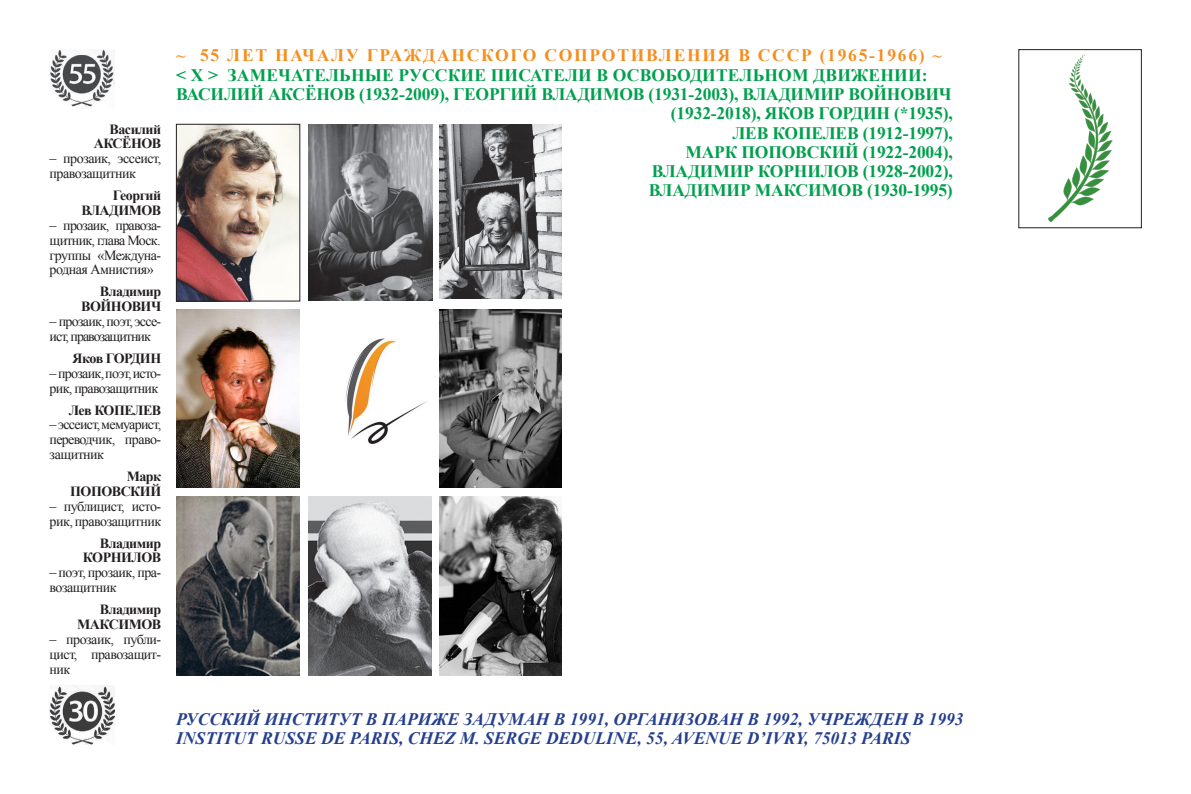
<style>
.page{position:relative;width:1191px;height:794px;background:#fff}
.page>*{position:absolute;margin:0;border:0;box-sizing:border-box;transform-origin:0 0}
.t1{font:700 17.5px "Times New Roman";letter-spacing:-.01em;color:#00a04e}
.t2{font:italic 700 17.5px "Times New Roman";color:#253f8e}
.t3{font:700 17.5px "Times New Roman";letter-spacing:.01em;color:#00a04e}
.t4{font:700 17.5px "Times New Roman";letter-spacing:.1em;color:#f68e1e}
.t5{font:14px/14.9px "Times New Roman";letter-spacing:-.035em;color:#231f20}
.t6{font:700 14px "Times New Roman";letter-spacing:-.035em;color:#231f20}
.t7{font:14px/14.9px "Times New Roman";letter-spacing:-.07em;color:#231f20}
</style>
<div class="page">
<div style="left:1018px;top:49px;width:123px;height:179px;border:1px solid #231f20"></div>
<img style="left:50px;top:685px;width:65px;height:59px">
<img style="left:50px;top:50px;width:65px;height:58px">
<img style="left:178px;top:126px;width:120px;height:173px">
<div style="left:176px;top:124px;width:124px;height:177px;border:1px solid #231f20"></div>
<img style="left:308px;top:124px;width:124px;height:177px">
<img style="left:439px;top:124px;width:122px;height:175px">
<img style="left:176px;top:310px;width:123px;height:177px">
<img style="left:439px;top:310px;width:122px;height:177px">
<img style="left:308px;top:496px;width:123px;height:179px">
<img style="left:176px;top:496px;width:123px;height:179px">
<img style="left:439px;top:496px;width:122px;height:179px">
<img style="left:345px;top:338px;width:82px;height:107px">
<img style="left:1048px;top:54px;width:65px;height:167px">
<p class="t6" style="left:110px;top:119px;width:53px">Василий</p>
<p class="t6" style="left:94px;top:134px;width:69px">АКСЁНОВ</p>
<p class="t5" style="left:50px;top:151px;width:113px">– прозаик, эссеист, правозащитник</p>
<p class="t6" style="left:113px;top:186px;width:50px">Георгий</p>
<p class="t6" style="left:81px;top:201px;width:81px">ВЛАДИМОВ</p>
<p class="t5" style="left:50px;top:217px;width:113px">– прозаик, правоза&shy;щитник, глава Моск.</p>
<p class="t5" style="left:50px;top:247px;width:113px">группы «Междуна&shy;родная Амнистия»</p>
<p class="t6" style="left:100px;top:282px;width:63px">Владимир</p>
<p class="t6" style="left:81px;top:297px;width:81px">ВОЙНОВИЧ</p>
<p class="t7" style="left:50px;top:314px;width:113px">– прозаик, поэт, эссе&shy;ист, правозащитник</p>
<p class="t6" style="left:73px;top:348px;width:90px">Яков ГОРДИН</p>
<p class="t5" style="left:50px;top:365px;width:113px">– прозаик, поэт, исто&shy;рик, правозащитник</p>
<p class="t6" style="left:69px;top:400px;width:94px">Лев КОПЕЛЕВ</p>
<p class="t5" style="left:50px;top:417px;width:113px;text-align:justify">– эссеист, мемуарист, переводчик, право&shy;защитник</p>
<p class="t6" style="left:127px;top:467px;width:36px">Марк</p>
<p class="t6" style="left:70px;top:481px;width:93px">ПОПОВСКИЙ</p>
<p class="t5" style="left:50px;top:498px;width:113px">– публицист, исто&shy;рик, правозащитник</p>
<p class="t6" style="left:100px;top:533px;width:63px">Владимир</p>
<p class="t6" style="left:83px;top:548px;width:80px">КОРНИЛОВ</p>
<p class="t5" style="left:50px;top:565px;width:113px">– поэт, прозаик, пра&shy;возащитник</p>
<p class="t6" style="left:100px;top:600px;width:63px">Владимир</p>
<p class="t6" style="left:77px;top:614px;width:86px">МАКСИМОВ</p>
<p class="t5" style="left:50px;top:631px;width:113px;text-align:justify">– прозаик, публи&shy;цист, правозащит&shy;ник</p>
<p class="t4" style="left:176px;top:44px;width:767px">~ 55 ЛЕТ НАЧАЛУ ГРАЖДАНСКОГО СОПРОТИВЛЕНИЯ В СССР (1965-1966) ~</p>
<p class="t3" style="left:176px;top:63px;width:753px">&lt; X &gt; ЗАМЕЧАТЕЛЬНЫЕ РУССКИЕ ПИСАТЕЛИ В ОСВОБОДИТЕЛЬНОМ ДВИЖЕНИИ:</p>
<p class="t1" style="left:176px;top:82px;width:777px">ВАСИЛИЙ АКСЁНОВ (1932-2009), ГЕОРГИЙ ВЛАДИМОВ (1931-2003), ВЛАДИМИР ВОЙНОВИЧ</p>
<p class="t1" style="left:671px;top:101px;width:283px">(1932-2018), ЯКОВ ГОРДИН (*1935),</p>
<p class="t1" style="left:732px;top:121px;width:222px">ЛЕВ КОПЕЛЕВ (1912-1997),</p>
<p class="t1" style="left:685px;top:140px;width:269px">МАРК ПОПОВСКИЙ (1922-2004),</p>
<p class="t1" style="left:652px;top:159px;width:302px">ВЛАДИМИР КОРНИЛОВ (1928-2002),</p>
<p class="t1" style="left:648px;top:178px;width:305px">ВЛАДИМИР МАКСИМОВ (1930-1995)</p>
<p class="t2" style="left:176px;top:707px;width:789px">РУССКИЙ ИНСТИТУТ В ПАРИЖЕ ЗАДУМАН В 1991, ОРГАНИЗОВАН В 1992, УЧРЕЖДЕН В 1993</p>
<p class="t2" style="left:176px;top:726px;width:736px">INSTITUT RUSSE DE PARIS, CHEZ M. SERGE DEDULINE, 55, AVENUE D’IVRY, 75013 PARIS</p>
</div>
